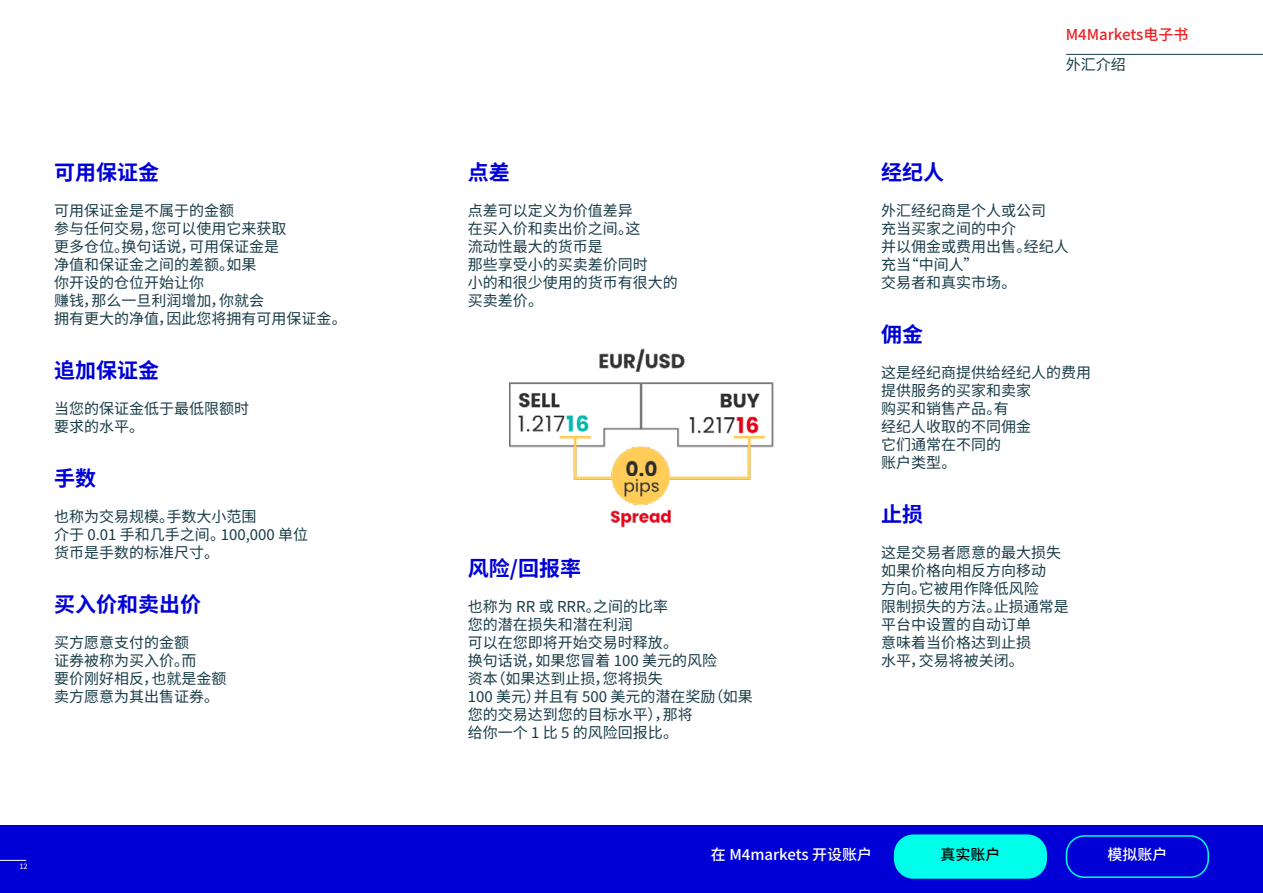
<style>
.page{position:relative;width:1263px;height:893px;background:#fff}
.page>*{position:absolute;margin:0;border:0;box-sizing:border-box;transform-origin:0 0}
.t1{font:700 21px "Noto Sans SC";color:#0000d6}
.t2{font:15px/18px "Noto Sans SC";color:#193c48}
.t3{font:500 15px "Noto Sans SC";color:#fff}
.t4{font:500 15px "Noto Sans SC";color:#eb2227}
.t5{font:500 15px "Noto Sans SC";color:#000}
.t6{font:7.5px "Noto Sans SC";color:#fff}
</style>
<div class="page">
<div style="left:0;top:825px;width:1263px;height:68px;background:#0000d6"></div>
<svg style="left:0;top:860px;width:26px;height:1px"></svg>
<div style="left:1066px;top:835px;width:143px;height:43px;border:2px solid #00ffea;border-radius:18px"></div>
<div style="left:895px;top:836px;width:150px;height:41px;background:#00ffea;border-radius:18px"></div>
<div style="left:894px;top:834px;width:153px;height:45px;border:3px solid #00ffea;border-radius:18px"></div>
<hr style="left:1066px;top:54px;width:197px;height:1px;background:#193c48">
<img style="left:510px;top:348px;width:264px;height:179px">
<h1 class="t1" style="left:54px;top:160px;width:106px">可用保证金</h1>
<p class="t2" style="left:54px;top:202px;width:294px">可用保证金是不属于的金额<br>参与任何交易，您可以使用它来获取<br>更多仓位。换句话说，可用保证金是<br>净值和保证金之间的差额。如果<br>你开设的仓位开始让你<br>赚钱，那么一旦利润增加，你就会<br>拥有更大的净值，因此您将拥有可用保证金。</p>
<h1 class="t1" style="left:54px;top:358px;width:106px">追加保证金</h1>
<p class="t2" style="left:54px;top:400px;width:196px">当您的保证金低于最低限额时要求的水平。</p>
<h1 class="t1" style="left:54px;top:466px;width:43px">手数</h1>
<p class="t2" style="left:54px;top:508px;width:256px">也称为交易规模。手数大小范围<br>介于 0.01 手和几手之间。100,000 单位货币是手数的标准尺寸。</p>
<h1 class="t1" style="left:54px;top:592px;width:148px">买入价和卖出价</h1>
<p class="t2" style="left:54px;top:634px;width:174px">买方愿意支付的金额<br>证券被称为买入价。而<br>要价刚好相反，也就是金额卖方愿意为其出售证券。</p>
<p class="t6" style="left:19px;top:862px;width:10px">12</p>
<p class="t4" style="left:1066px;top:27px;width:124px">M4Markets电子书</p>
<h1 class="t1" style="left:468px;top:160px;width:43px">点差</h1>
<p class="t2" style="left:468px;top:202px;width:211px">点差可以定义为价值差异<br>在买入价和卖出价之间。这<br>流动性最大的货币是<br>那些享受小的买卖差价同时<br>小的和很少使用的货币有很大的买卖差价。</p>
<h1 class="t1" style="left:468px;top:556px;width:115px">风险/回报率</h1>
<p class="t2" style="left:468px;top:598px;width:287px">也称为 RR 或 RRR。之间的比率<br>您的潜在损失和潜在利润<br>可以在您即将开始交易时释放。<br>换句话说，如果您冒着 100 美元的风险<br>资本（如果达到止损，您将损失<br>100 美元）并且有 500 美元的潜在奖励（如果您的交易达到您的目标水平），那将<br>给你一个 1 比 5 的风险回报比。</p>
<p class="t2" style="left:1066px;top:56px;width:61px">外汇介绍</p>
<h1 class="t1" style="left:881px;top:160px;width:64px">经纪人</h1>
<p class="t2" style="left:881px;top:202px;width:189px">外汇经纪商是个人或公司<br>充当买家之间的中介<br>并以佣金或费用出售。经纪人充当“中间人”<br>交易者和真实市场。</p>
<h1 class="t1" style="left:881px;top:322px;width:43px">佣金</h1>
<p class="t2" style="left:881px;top:364px;width:211px">这是经纪商提供给经纪人的费用提供服务的买家和卖家<br>购买和销售产品。有<br>经纪人收取的不同佣金<br>它们通常在不同的<br>账户类型。</p>
<h1 class="t1" style="left:881px;top:502px;width:43px">止损</h1>
<p class="t2" style="left:881px;top:544px;width:189px">这是交易者愿意的最大损失如果价格向相反方向移动<br>方向。它被用作降低风险<br>限制损失的方法。止损通常是平台中设置的自动订单<br>意味着当价格达到止损<br>水平，交易将被关闭。</p>
<p class="t3" style="left:711px;top:846px;width:163px">在 M4markets 开设账户</p>
<p class="t5" style="left:940px;top:846px;width:61px">真实账户</p>
<p class="t3" style="left:1107px;top:846px;width:61px">模拟账户</p>
</div>
